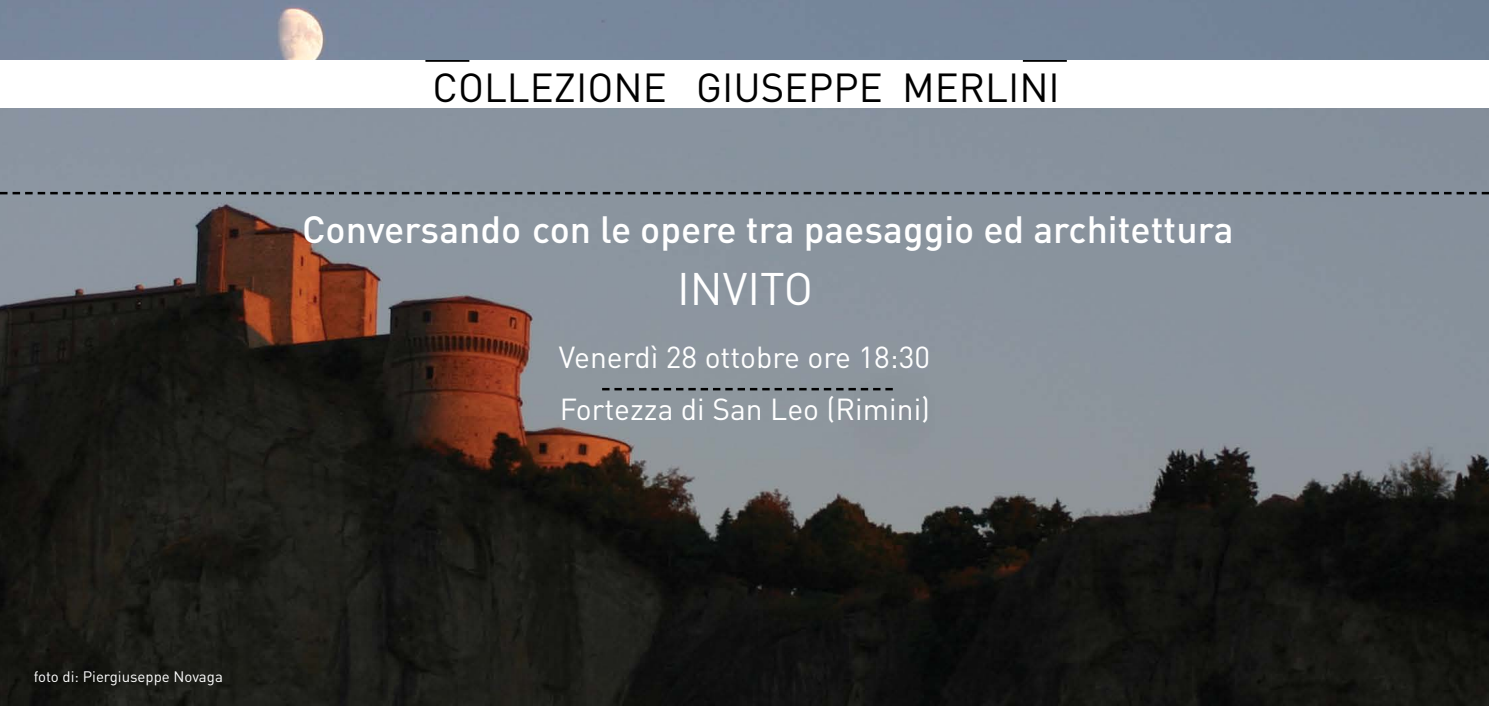
<style>
.page{position:relative;width:1489px;height:706px;background:#fff}
.page>*{position:absolute;margin:0;border:0;box-sizing:border-box;transform-origin:0 0}
.t1{font:45px "DIN";color:#fff}
.t2{font:40px "DIN";color:#000}
.t3{font:500 37.5px "DIN";color:#fff}
.t4{font:30px "DIN";color:#fff}
.t5{font:15px "DIN";color:#fff}
</style>
<div class="page">
<img style="left:0;top:108px;width:1488px;height:597px">
<svg style="left:0;top:192px;width:1488px;height:2px"></svg>
<svg style="left:602px;top:387px;width:290px;height:3px"></svg>
<hr style="left:1022px;top:59px;width:44px;height:3px;background:#000">
<hr style="left:425px;top:59px;width:44px;height:3px;background:#000">
<h2 class="t2" style="left:432px;top:63px;width:629px">COLLEZIONE GIUSEPPE MERLINI</h2>
<p class="t3" style="left:302px;top:205px;width:933px">Conversando con le opere tra paesaggio ed architettura</p>
<h1 class="t1" style="left:677px;top:260px;width:137px">INVITO</h1>
<p class="t4" style="left:559px;top:338px;width:372px">Venerdì 28 ottobre ore 18:30</p>
<p class="t4" style="left:559px;top:390px;width:372px">Fortezza di San Leo (Rimini)</p>
<p class="t5" style="left:34px;top:667px;width:191px">foto di: Piergiuseppe Novaga</p>
</div>
